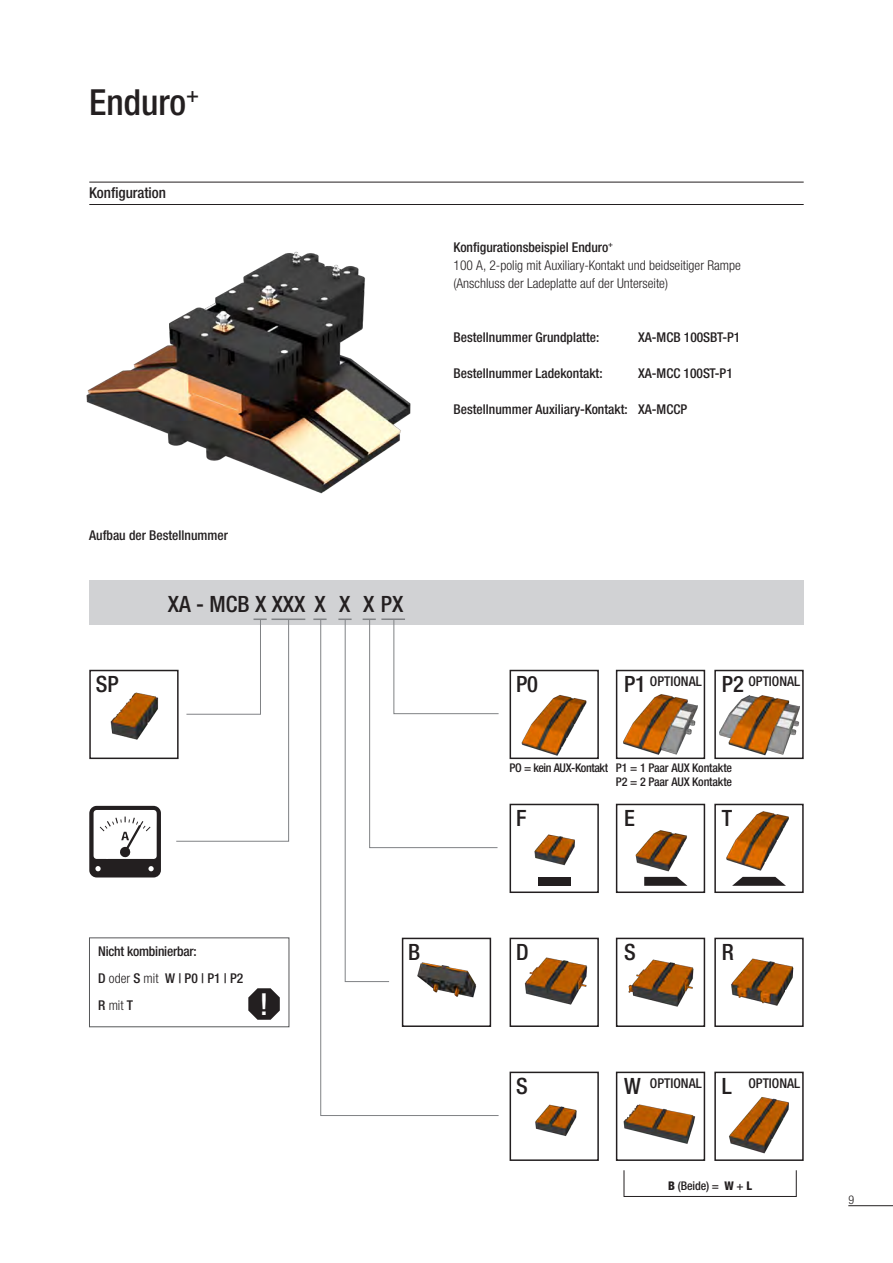
<style>
.page{position:relative;width:893px;height:1263px;background:#fff}
.page>*{position:absolute;margin:0;border:0;box-sizing:border-box;transform-origin:0 0}
.t1{font:500 condensed 36px "Helvetica Neue LTW1 G";color:#231f20}
.t2{font:500 condensed 30.3px "Helvetica Neue LTW1 G";color:#fff}
.t3{font:500 condensed 22.5px "Helvetica Neue LTW1 G";color:#231f20}
.t4{font:500 condensed 15px "Helvetica Neue LTW1 G";color:#231f20}
.t5{font:500 condensed 13.5px/27px "Helvetica Neue LTW1 G";color:#231f20}
.t6{font:300 condensed 13.5px/18px "Helvetica Neue LTW1 G";color:#231f20}
.t7{font:500 condensed 12px "Helvetica Neue LTW1 G";letter-spacing:-.03em;color:#231f20}
.t8{font:500 condensed 12px "Helvetica Neue LTW1 G";letter-spacing:-.01em;color:#231f20}
.t9{font:300 condensed 12px "Helvetica Neue LTW1 G";color:#231f20}
.s1{font-weight:500}
.s2{font-weight:300}
.s3{font-weight:800}
</style>
<div class="page">
<hr style="left:89px;top:182px;width:715px;height:1px;background:#231f20">
<hr style="left:89px;top:204px;width:715px;height:1px;background:#231f20">
<img style="left:86px;top:251px;width:325px;height:243px">
<div style="left:89px;top:938px;width:200px;height:89px;border:1px solid #57585a"></div>
<svg style="left:248px;top:988px;width:32px;height:32px"></svg>
<div style="left:89px;top:580px;width:715px;height:45px;background:#d1d2d4"></div>
<svg style="left:89px;top:806px;width:72px;height:71px"></svg>
<svg style="left:320px;top:620px;width:179px;height:496px"></svg>
<img style="left:405px;top:982px;width:83px;height:42px">
<div style="left:402px;top:938px;width:89px;height:89px;border:2px solid #231f20"></div>
<img style="left:535px;top:1104px;width:42px;height:32px">
<div style="left:510px;top:1071px;width:89px;height:90px;border:2px solid #231f20"></div>
<img style="left:524px;top:957px;width:64px;height:48px">
<div style="left:510px;top:938px;width:89px;height:89px;border:2px solid #231f20"></div>
<img style="left:534px;top:834px;width:41px;height:52px">
<div style="left:510px;top:804px;width:89px;height:89px;border:2px solid #231f20"></div>
<img style="left:521px;top:695px;width:66px;height:61px">
<div style="left:510px;top:670px;width:89px;height:89px;border:2px solid #231f20"></div>
<img style="left:623px;top:1104px;width:73px;height:40px">
<div style="left:616px;top:1071px;width:89px;height:90px;border:2px solid #231f20"></div>
<img style="left:628px;top:959px;width:66px;height:48px">
<div style="left:616px;top:938px;width:89px;height:89px;border:2px solid #231f20"></div>
<img style="left:635px;top:830px;width:53px;height:56px">
<div style="left:616px;top:804px;width:89px;height:89px;border:2px solid #231f20"></div>
<img style="left:623px;top:694px;width:75px;height:61px">
<div style="left:616px;top:670px;width:89px;height:89px;border:2px solid #231f20"></div>
<img style="left:729px;top:1097px;width:60px;height:57px">
<div style="left:714px;top:1071px;width:90px;height:90px;border:2px solid #231f20"></div>
<img style="left:731px;top:958px;width:63px;height:48px">
<div style="left:714px;top:938px;width:90px;height:89px;border:2px solid #231f20"></div>
<img style="left:726px;top:811px;width:63px;height:66px">
<div style="left:714px;top:804px;width:90px;height:89px;border:2px solid #231f20"></div>
<img style="left:719px;top:695px;width:81px;height:61px">
<div style="left:714px;top:670px;width:90px;height:89px;border:2px solid #231f20"></div>
<img style="left:110px;top:692px;width:49px;height:48px">
<div style="left:89px;top:670px;width:90px;height:89px;border:2px solid #231f20"></div>
<hr style="left:271px;top:618px;width:34px;height:2px;background:#808285">
<svg style="left:313px;top:618px;width:14px;height:2px"></svg>
<svg style="left:176px;top:618px;width:113px;height:224px"></svg>
<svg style="left:338px;top:618px;width:161px;height:364px"></svg>
<hr style="left:381px;top:618px;width:24px;height:2px;background:#808285">
<div style="left:538px;top:877px;width:32px;height:9px;background:#231f20"></div>
<svg style="left:644px;top:877px;width:43px;height:9px"></svg>
<svg style="left:732px;top:877px;width:54px;height:9px"></svg>
<div style="left:624px;top:1170px;width:172px;height:27px;border:1px solid #231f20"></div>
<hr style="left:848px;top:1205px;width:45px;height:1px;background:#231f20">
<h1 class="t1" style="left:89px;top:81px;width:111px">Enduro<sup>+</sup></h1>
<p class="t4" style="left:89px;top:184px;width:78px">Konfiguration</p>
<p class="t5" style="left:89px;top:522px;width:140px">Aufbau der Bestellnummer</p>
<h3 class="t3" style="left:96px;top:671px;width:24px">SP</h3>
<h3 class="t3" style="left:168px;top:590px;width:237px">XA - MCB X XXX X X X PX</h3>
<p class="t6" style="left:454px;top:238px;width:289px"><span class="s1">Konfigurationsbeispiel Enduro</span><sup>+<br></sup>100 A, 2-polig mit Auxiliary-Kontakt und beidseitiger Rampe (Anschluss der Ladeplatte auf der Unterseite)</p>
<p class="t5" style="left:454px;top:324px;width:147px">Bestellnummer Grundplatte:</p>
<p class="t5" style="left:638px;top:324px;width:104px">XA-MCB 100SBT-P1</p>
<p class="t5" style="left:454px;top:360px;width:151px">Bestellnummer Ladekontakt:</p>
<p class="t5" style="left:638px;top:360px;width:96px">XA-MCC 100ST-P1</p>
<p class="t5" style="left:454px;top:396px;width:235px">Bestellnummer Auxiliary-Kontakt: XA-MCCP</p>
<h3 class="t3" style="left:516px;top:671px;width:24px">P0</h3>
<h3 class="t3" style="left:624px;top:671px;width:24px">P1</h3>
<p class="t5" style="left:650px;top:668px;width:53px">OPTIONAL</p>
<h3 class="t3" style="left:722px;top:671px;width:24px">P2</h3>
<p class="t5" style="left:748px;top:668px;width:53px">OPTIONAL</p>
<p class="t7" style="left:510px;top:760px;width:224px">PO = kein AUX-Kontakt P1 = 1 Paar AUX Kontakte</p>
<h3 class="t3" style="left:516px;top:805px;width:12px">F</h3>
<p class="t8" style="left:616px;top:775px;width:118px">P2 = 2 Paar AUX Kontakte</p>
<h3 class="t3" style="left:624px;top:804px;width:12px">E</h3>
<h3 class="t3" style="left:722px;top:804px;width:12px">T</h3>
<p class="t5" style="left:98px;top:938px;width:147px">Nicht kombinierbar:<br>D <span class="s2">oder</span> S <span class="s2">mit</span> W | P0 | P1 | P2<br>R <span class="s2">mit</span> T</p>
<h2 class="t2" style="left:260px;top:986px;width:10px">!</h2>
<h3 class="t3" style="left:408px;top:938px;width:14px">B</h3>
<h3 class="t3" style="left:516px;top:938px;width:14px">D</h3>
<h3 class="t3" style="left:516px;top:1072px;width:13px">S</h3>
<h3 class="t3" style="left:624px;top:938px;width:13px">S</h3>
<h3 class="t3" style="left:722px;top:938px;width:14px">R</h3>
<h3 class="t3" style="left:624px;top:1072px;width:18px">W</h3>
<p class="t5" style="left:650px;top:1069px;width:53px">OPTIONAL</p>
<h3 class="t3" style="left:722px;top:1072px;width:11px">L</h3>
<p class="t5" style="left:748px;top:1069px;width:53px">OPTIONAL</p>
<p class="t8" style="left:668px;top:1178px;width:85px"><span class="s3">B</span> (Beide) = <span class="s3">W</span> + <span class="s3">L</span></p>
<p class="t9" style="left:848px;top:1193px;width:7px">9</p>
</div>
